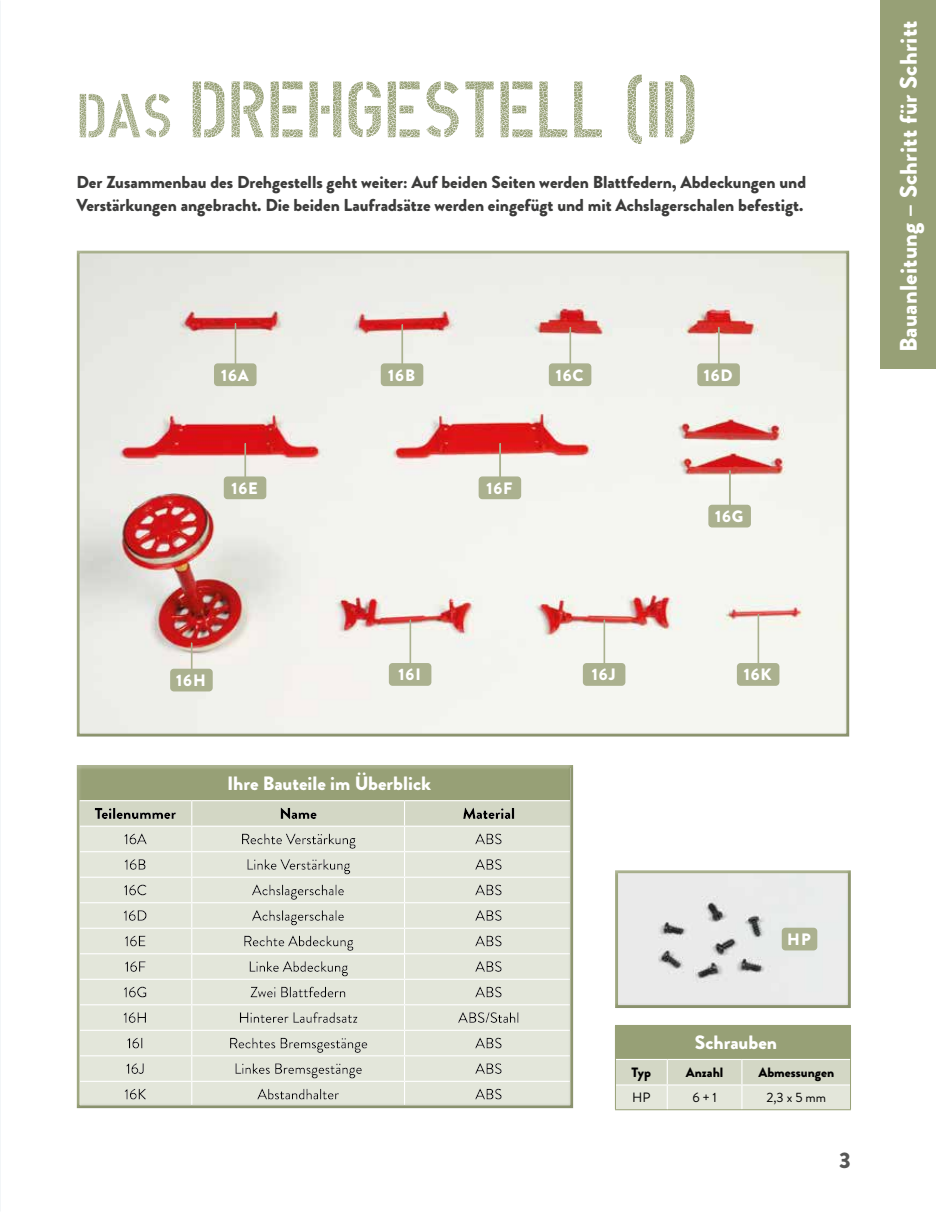
<style>
.page{position:relative;width:936px;height:1212px;background:#fff}
.page>*{position:absolute;margin:0;border:0;box-sizing:border-box;transform-origin:0 0}
.t1{font:79.8px "DIN Schablonierschrift Cracked";letter-spacing:-.015em;color:#97a076}
.t2{font:900 24px "Brandon Grotesque";letter-spacing:.01em;color:#fff}
.t3{font:900 22.5px "Brandon Grotesque";color:#575756}
.t4{font:900 19.35px "Brandon Grotesque";color:#fff}
.t5{font:900 17.25px/22.6px "Brandon Grotesque";color:#3c3c3b}
.t6{font:900 16.5px "Brandon Grotesque";letter-spacing:.055em;color:#fff}
.t7{font:900 13.5px "Brandon Grotesque";color:#000}
.t8{font:13.5px "Brandon Grotesque";color:#000}
.s1{font-size:61.95px}
</style>
<div class="page">
<div style="left:880px;top:0;width:55px;height:369px;background:#97a076"></div>
<div style="left:76px;top:764px;width:500px;height:345px;background:#3c3c3b;opacity:.15"></div>
<div style="left:614px;top:869px;width:238px;height:139px;background:#3c3c3b;opacity:.15"></div>
<div style="left:782px;top:928px;width:34px;height:22px;background:#abb18f;border-radius:3px"></div>
<div style="left:781px;top:928px;width:36px;height:22px;border:2px solid #abb18f;border-radius:3px"></div>
<div style="left:76px;top:250px;width:775px;height:488px;background:#3c3c3b;opacity:.15"></div>
<hr style="left:234px;top:323px;width:4px;height:55px;background:#000;opacity:.3">
<div style="left:215px;top:364px;width:41px;height:21px;background:#abb18f;border-radius:3px"></div>
<div style="left:214px;top:363px;width:42px;height:23px;border:2px solid #abb18f;border-radius:3px"></div>
<div style="left:615px;top:1025px;width:235px;height:34px;background:#97a076"></div>
<hr style="left:850px;top:1026px;width:1px;height:33px;background:#97a076">
<svg style="left:615px;top:1059px;width:236px;height:51px;background:#dbdecf"></svg>
<hr style="left:400px;top:323px;width:3px;height:55px;background:#fff;opacity:.19">
<hr style="left:401px;top:323px;width:4px;height:55px;background:#000;opacity:.3">
<div style="left:381px;top:364px;width:41px;height:21px;background:#abb18f;border-radius:3px"></div>
<div style="left:381px;top:363px;width:42px;height:23px;border:2px solid #abb18f;border-radius:3px"></div>
<hr style="left:568px;top:326px;width:3px;height:52px;background:#fff;opacity:.19">
<hr style="left:569px;top:326px;width:4px;height:52px;background:#000;opacity:.3">
<div style="left:549px;top:364px;width:41px;height:21px;background:#abb18f;border-radius:3px"></div>
<div style="left:549px;top:363px;width:42px;height:23px;border:2px solid #abb18f;border-radius:3px"></div>
<hr style="left:717px;top:326px;width:4px;height:52px;background:#000;opacity:.3">
<div style="left:698px;top:364px;width:41px;height:21px;background:#abb18f;border-radius:3px"></div>
<div style="left:697px;top:363px;width:42px;height:23px;border:2px solid #abb18f;border-radius:3px"></div>
<hr style="left:243px;top:442px;width:3px;height:49px;background:#fff;opacity:.19">
<hr style="left:244px;top:442px;width:4px;height:49px;background:#000;opacity:.3">
<div style="left:224px;top:477px;width:41px;height:21px;background:#abb18f;border-radius:3px"></div>
<div style="left:224px;top:476px;width:42px;height:23px;border:2px solid #abb18f;border-radius:3px"></div>
<hr style="left:498px;top:442px;width:3px;height:49px;background:#fff;opacity:.19">
<hr style="left:499px;top:442px;width:4px;height:49px;background:#000;opacity:.3">
<div style="left:479px;top:477px;width:41px;height:21px;background:#abb18f;border-radius:3px"></div>
<div style="left:478px;top:476px;width:43px;height:23px;border:2px solid #abb18f;border-radius:3px"></div>
<hr style="left:728px;top:468px;width:2px;height:51px;background:#fff;opacity:.19">
<hr style="left:729px;top:468px;width:3px;height:51px;background:#000;opacity:.3">
<div style="left:709px;top:505px;width:41px;height:22px;background:#abb18f;border-radius:3px"></div>
<div style="left:708px;top:505px;width:42px;height:22px;border:2px solid #abb18f;border-radius:3px"></div>
<hr style="left:190px;top:641px;width:2px;height:42px;background:#fff;opacity:.19">
<hr style="left:191px;top:641px;width:3px;height:42px;background:#000;opacity:.3">
<div style="left:171px;top:669px;width:41px;height:22px;background:#abb18f;border-radius:3px"></div>
<div style="left:170px;top:669px;width:43px;height:22px;border:2px solid #abb18f;border-radius:3px"></div>
<hr style="left:408px;top:618px;width:3px;height:60px;background:#fff;opacity:.19">
<hr style="left:409px;top:618px;width:4px;height:60px;background:#000;opacity:.3">
<div style="left:389px;top:664px;width:41px;height:21px;background:#abb18f;border-radius:3px"></div>
<div style="left:389px;top:663px;width:42px;height:23px;border:2px solid #abb18f;border-radius:3px"></div>
<hr style="left:602px;top:618px;width:3px;height:60px;background:#fff;opacity:.19">
<hr style="left:603px;top:618px;width:4px;height:60px;background:#000;opacity:.3">
<div style="left:583px;top:664px;width:41px;height:21px;background:#abb18f;border-radius:3px"></div>
<div style="left:583px;top:663px;width:42px;height:23px;border:2px solid #abb18f;border-radius:3px"></div>
<hr style="left:756px;top:613px;width:3px;height:65px;background:#fff;opacity:.19">
<hr style="left:757px;top:613px;width:4px;height:63px;background:#000;opacity:.3">
<div style="left:737px;top:664px;width:41px;height:21px;background:#abb18f;border-radius:3px"></div>
<div style="left:736px;top:663px;width:43px;height:23px;border:2px solid #abb18f;border-radius:3px"></div>
<h1 class="t1" style="left:77px;top:35px;width:623px"><span class="s1">DAS</span> DREHGESTELL (II)</h1>
<p class="t5" style="left:77px;top:171px;width:731px">Der Zusammenbau des Drehgestells geht weiter: Auf beiden Seiten werden Blattfedern, Abdeckungen und<br>Verstärkungen angebracht. Die beiden Laufradsätze werden eingefügt und mit Achslagerschalen befestigt.</p>
<p class="t6" style="left:221px;top:363px;width:29px">16A</p>
<p class="t6" style="left:388px;top:363px;width:28px">16B</p>
<p class="t6" style="left:555px;top:363px;width:29px">16C</p>
<p class="t6" style="left:703px;top:363px;width:30px">16D</p>
<p class="t6" style="left:231px;top:476px;width:28px">16E</p>
<p class="t6" style="left:486px;top:476px;width:28px">16F</p>
<p class="t6" style="left:715px;top:504px;width:30px">16G</p>
<h2 class="t2" style="left:891px;top:352px;width:333px;rotate:-90deg">Bauanleitung – Schritt für Schritt</h2>
<p class="t6" style="left:176px;top:668px;width:31px">16H</p>
<p class="t6" style="left:398px;top:663px;width:24px">16I</p>
<p class="t6" style="left:592px;top:663px;width:25px">16J</p>
<p class="t6" style="left:743px;top:663px;width:29px">16K</p>
<p class="t4" style="left:227px;top:770px;width:205px">Ihre Bauteile im Überblick</p>
<p class="t6" style="left:787px;top:927px;width:25px">HP</p>
<p class="t4" style="left:695px;top:1029px;width:84px">Schrauben</p>
<p class="t7" style="left:631px;top:1063px;width:21px">Typ</p>
<p class="t7" style="left:686px;top:1063px;width:39px">Anzahl</p>
<p class="t7" style="left:758px;top:1063px;width:77px">Abmessungen</p>
<p class="t8" style="left:632px;top:1088px;width:20px">HP</p>
<p class="t8" style="left:692px;top:1088px;width:26px">6 + 1</p>
<p class="t8" style="left:766px;top:1088px;width:61px">2,3 x 5 mm</p>
<h3 class="t3" style="left:839px;top:1144px;width:13px">3</h3>
</div>
